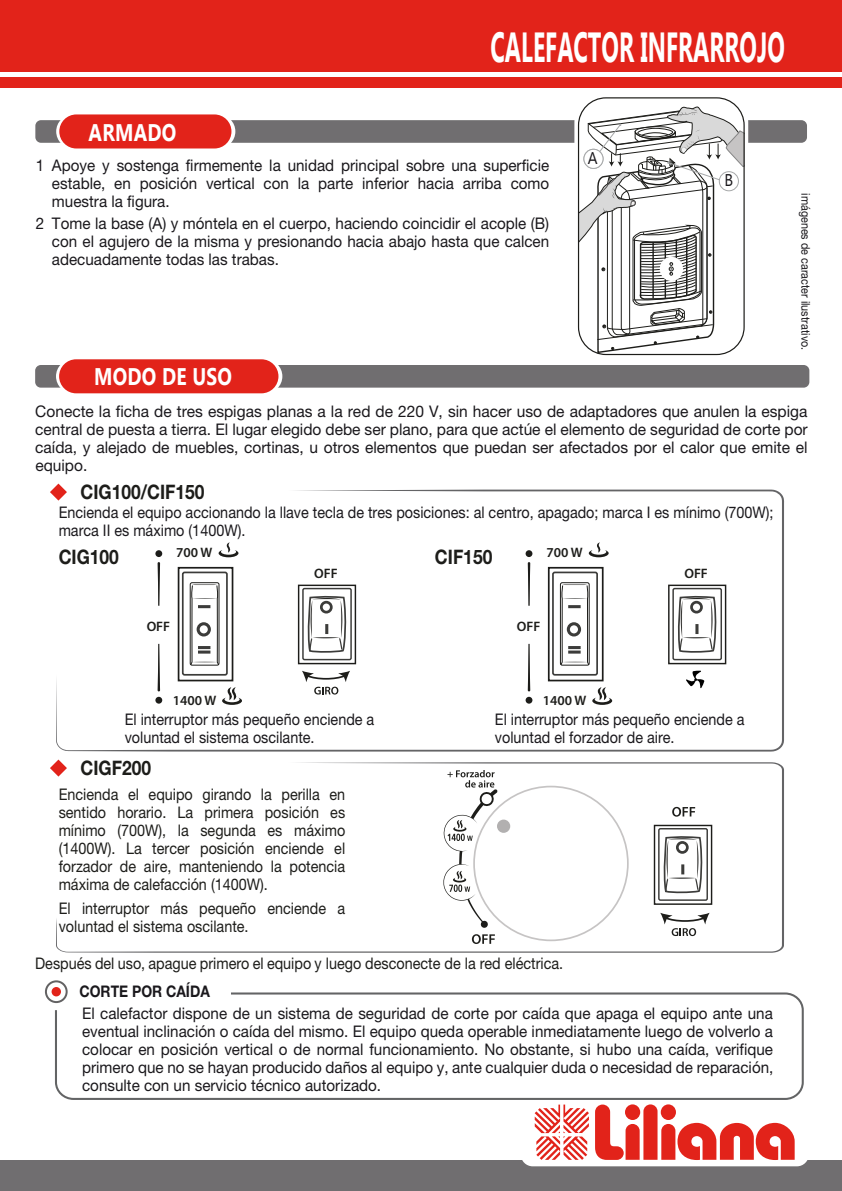
<style>
.page{position:relative;width:842px;height:1191px;background:#fff}
.page>*{position:absolute;margin:0;border:0;box-sizing:border-box;transform-origin:0 0}
.t1{font:700 42px "Gadugi";color:#fff;scale:.55 1}
.t2{font:700 24px "Gadugi";letter-spacing:.01em;color:#fff;scale:.8 1}
.t3{font:700 20px "Helvetica Neue";color:#1d1d1a;scale:.87 1}
.t4{font:17px "Gadugi";color:#1a181c;scale:.9 1}
.t5{font:16px/18px "Helvetica Neue";color:#1a181c;text-align:justify;scale:.95 1}
.t6{font:16px/18px "Helvetica Neue";color:#1d1d1a;text-align:justify;scale:.9 1}
.t7{font:16px/18px "Helvetica Neue";color:#1a181c;text-align:justify}
.t8{font:16px/18px "Helvetica Neue";color:#1a181c;scale:.9 1}
.t9{font:700 16px "Helvetica Neue";color:#1a181c;scale:.87 1}
.t10{font:600 13.6px "Myriad Pro";color:#1d1d1a}
.t11{font:12px "Helvetica Neue";color:#1a181c;scale:.9 1}
</style>
<div class="page">
<div style="left:35px;top:120px;width:772px;height:23px;background:#706e70;border-radius:6px"></div>
<svg style="left:63px;top:114px;width:172px;height:34px"></svg>
<div style="left:59px;top:114px;width:172px;height:34px;background:#e2231a;border-radius:17px"></div>
<div style="left:0;top:1160px;width:842px;height:31px;background:#706e70"></div>
<div style="left:0;top:0;width:842px;height:72px;background:#e2231a"></div>
<div style="left:0;top:77px;width:842px;height:11px;background:#e2231a"></div>
<div style="left:521px;top:1115px;width:288px;height:51px;background:#fff;border-radius:12px"></div>
<svg style="left:595px;top:1104px;width:200px;height:56px"></svg>
<svg style="left:535px;top:1104px;width:54px;height:55px"></svg>
<div style="left:35px;top:365px;width:774px;height:22px;background:#706e70;border-radius:6px"></div>
<div style="left:59px;top:359px;width:219px;height:34px;background:#e2231a;border-radius:17px"></div>
<div style="left:52px;top:987px;width:9px;height:9px;background:#e2231a;border-radius:50%"></div>
<div style="left:45px;top:980px;width:23px;height:23px;border:2px solid #636263;border-radius:50%"></div>
<svg style="left:54px;top:991px;width:750px;height:109px"></svg>
<svg style="left:56px;top:762px;width:728px;height:190px"></svg>
<svg style="left:50px;top:483px;width:14px;height:15px"></svg>
<svg style="left:56px;top:489px;width:728px;height:262px"></svg>
<svg style="left:50px;top:759px;width:17px;height:17px"></svg>
<div style="left:654px;top:824px;width:58px;height:81px;border:1px solid #1d1d1a"></div>
<div style="left:658px;top:828px;width:50px;height:73px;border:1px solid #3c3c3a;border-radius:2px"></div>
<svg style="left:663px;top:836px;width:40px;height:56px"></svg>
<div style="left:497px;top:819px;width:13px;height:14px;background:#b2b0b0;border-radius:50%"></div>
<svg style="left:472px;top:934px;width:23px;height:10px"></svg>
<svg style="left:672px;top:807px;width:23px;height:9px"></svg>
<svg style="left:660px;top:912px;width:50px;height:24px"></svg>
<svg style="left:442px;top:770px;width:56px;height:158px"></svg>
<div style="left:548px;top:567px;width:56px;height:114px;border:2px solid #1d1d1a"></div>
<svg style="left:589px;top:542px;width:20px;height:15px"></svg>
<svg style="left:526px;top:697px;width:6px;height:6px"></svg>
<div style="left:526px;top:550px;width:6px;height:7px;background:#1d1d1a;border-radius:50%"></div>
<svg style="left:592px;top:687px;width:20px;height:18px"></svg>
<svg style="left:510px;top:562px;width:28px;height:129px"></svg>
<div style="left:560px;top:582px;width:30px;height:83px;border:1px solid #1d1d1a;border-radius:2px"></div>
<div style="left:552px;top:571px;width:46px;height:104px;border:2px solid #3c3c3a;border-radius:2px"></div>
<div style="left:668px;top:584px;width:58px;height:80px;border:1px solid #1d1d1a"></div>
<div style="left:672px;top:588px;width:50px;height:72px;border:1px solid #3c3c3a;border-radius:2px"></div>
<svg style="left:560px;top:584px;width:30px;height:82px"></svg>
<svg style="left:677px;top:596px;width:40px;height:56px"></svg>
<svg style="left:686px;top:670px;width:18px;height:18px"></svg>
<hr style="left:410px;top:546px;width:2px;height:187px;background:#fff">
<svg style="left:574px;top:94px;width:174px;height:251px"></svg>
<svg style="left:579px;top:106px;width:165px;height:248px"></svg>
<div style="left:584px;top:149px;width:19px;height:19px;background:#fff;border-radius:50%"></div>
<div style="left:584px;top:149px;width:19px;height:20px;border:1px solid #a6a8a9;border-radius:50%"></div>
<h1 class="t1" style="left:491px;top:21px;width:537px">CALEFACTOR INFRARROJO</h1>
<h2 class="t2" style="left:89px;top:118px;width:111px">ARMADO</h2>
<p class="t5" style="left:52px;top:156px;width:525px;text-indent:-16px">1 Apoye y sostenga firmemente la unidad principal sobre una superficie estable, en posición vertical con la parte inferior hacia arriba como muestra la figura.</p>
<p class="t5" style="left:52px;top:214px;width:525px;text-indent:-16px">2 Tome la base (A) y móntela en el cuerpo, haciendo coincidir el acople (B) con el agujero de la misma y presionando hacia abajo hasta que calcen adecuadamente todas las trabas.</p>
<p class="t4" style="left:588px;top:148px;width:12px">A</p>
<p class="t4" style="left:724px;top:170px;width:11px">B</p>
<p class="t11" style="left:813px;top:193px;width:176px;rotate:90deg">imágenes de caracter ilustrativo.</p>
<h2 class="t2" style="left:94px;top:362px;width:174px">MODO DE USO</h2>
<p class="t7" style="left:35px;top:402px;width:774px">Conecte la ficha de tres espigas planas a la red de 220 V, sin hacer uso de adaptadores que anulen la espiga central de puesta a tierra. El lugar elegido debe ser plano, para que actúe el elemento de seguridad de corte por caída, y alejado de muebles, cortinas, u otros elementos que puedan ser afectados por el calor que emite el equipo.</p>
<p class="t3" style="left:81px;top:479px;width:144px">CIG100/CIF150</p>
<p class="t8" style="left:59px;top:504px;width:796px;line-height:17.2px">Encienda el equipo accionando la llave tecla de tres posiciones: al centro, apagado; marca I es mínimo (700W); marca II es máximo (1400W).</p>
<p class="t10" style="left:176px;top:544px;width:38px">700 W</p>
<p class="t3" style="left:59px;top:544px;width:71px">CIG100</p>
<p class="t3" style="left:435px;top:544px;width:67px">CIF150</p>
<p class="t10" style="left:546px;top:544px;width:38px">700 W</p>
<p class="t10" style="left:314px;top:565px;width:25px">OFF</p>
<p class="t10" style="left:684px;top:565px;width:25px">OFF</p>
<p class="t10" style="left:147px;top:617px;width:25px">OFF</p>
<p class="t10" style="left:517px;top:617px;width:25px">OFF</p>
<p class="t10" style="left:173px;top:691px;width:45px">1400 W</p>
<p class="t10" style="left:543px;top:691px;width:45px">1400 W</p>
<p class="t8" style="left:125px;top:710px;width:279px">El interruptor más pequeño enciende a voluntad el sistema oscilante.</p>
<p class="t3" style="left:81px;top:755px;width:83px">CIGF200</p>
<p class="t6" style="left:59px;top:785px;width:320px">Encienda el equipo girando la perilla en sentido horario. La primera posición es mínimo (700W), la segunda es máximo (1400W). La tercer posición enciende el forzador de aire, manteniendo la potencia máxima de calefacción (1400W).</p>
<p class="t6" style="left:59px;top:899px;width:320px">El interruptor más pequeño enciende a voluntad el sistema oscilante.</p>
<p class="t8" style="left:495px;top:710px;width:279px">El interruptor más pequeño enciende a voluntad el forzador de aire.</p>
<p class="t6" style="left:35px;top:954px;width:588px">Después del uso, apague primero el equipo y luego desconecte de la red eléctrica.</p>
<p class="t9" style="left:79px;top:981px;width:151px">CORTE POR CAÍDA</p>
<p class="t5" style="left:82px;top:1004px;width:729px">El calefactor dispone de un sistema de seguridad de corte por caída que apaga el equipo ante una eventual inclinación o caída del mismo. El equipo queda operable inmediatamente luego de volverlo a colocar en posición vertical o de normal funcionamiento. No obstante, si hubo una caída, verifique primero que no se hayan producido daños al equipo y, ante cualquier duda o necesidad de reparación, consulte con un servicio técnico autorizado.</p>
</div>
